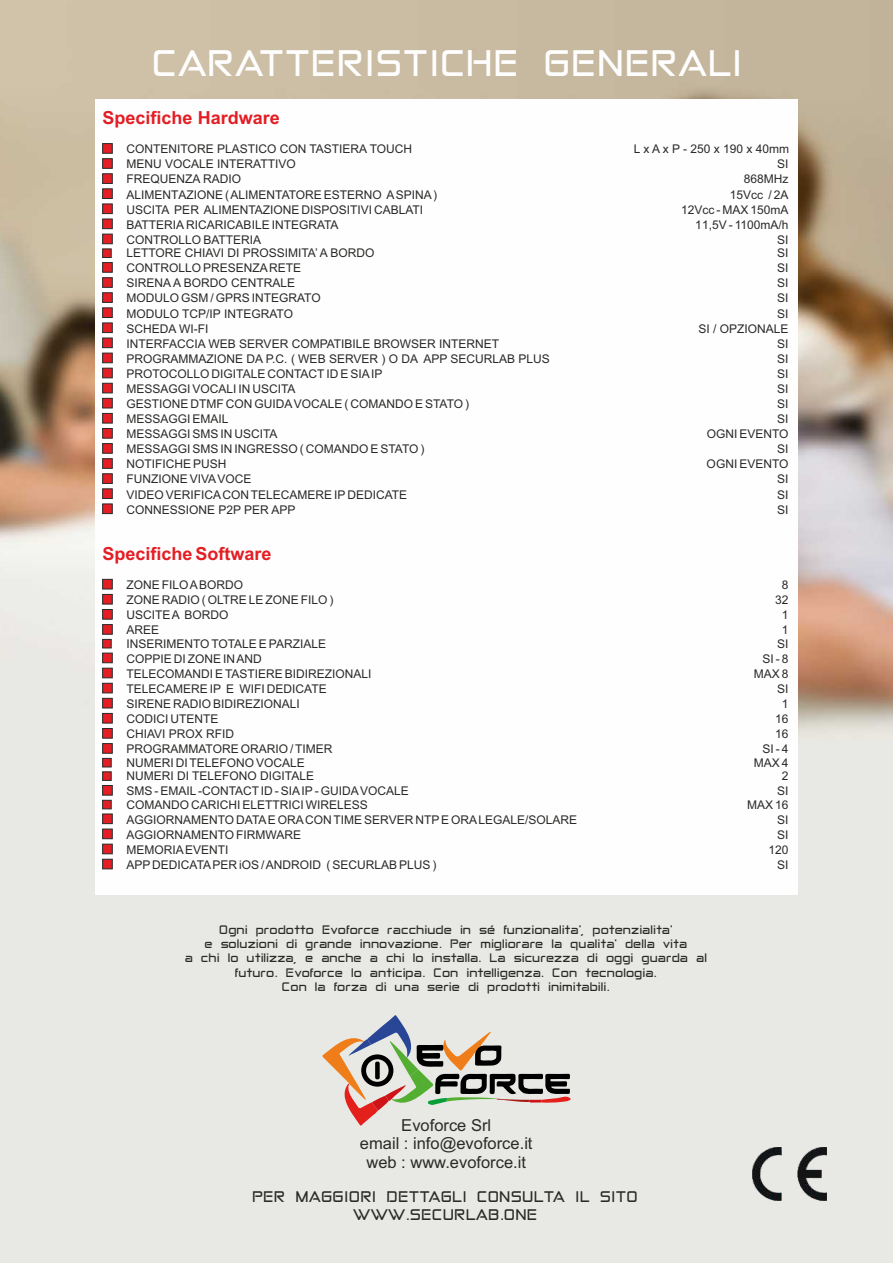
<style>
.page{position:relative;width:893px;height:1263px;background:#fff}
.page>*{position:absolute;margin:0;border:0;box-sizing:border-box;transform-origin:0 0}
.t1{font:36px "Anita Semi square";color:#fefefe}
.t2{font:700 18px "Arial";color:#e31e24}
.t3{font:16.5px/18.5px "Arial";color:#2b2a29;text-align:center}
.t4{font:15px/17.9px "Anita Semi square";color:#2b2a29;text-align:center}
.t5{font:12px "Arial";color:#2b2a29}
.t6{font:12px/14.2px "Anita Semi square";color:#2b2a29;text-align:center}
</style>
<div class="page">
<img style="left:0;top:0;width:893px;height:1263px">
<svg style="left:322px;top:1015px;width:249px;height:111px;background:#c6c0b6"></svg>
<div style="left:375px;top:1061px;width:5px;height:18px;background:#000;border-radius:2px"></div>
<div style="left:95px;top:99px;width:703px;height:795px;background:#fefefe"></div>
<svg style="left:102px;top:143px;width:11px;height:371px"></svg>
<svg style="left:102px;top:579px;width:11px;height:290px"></svg>
<img style="left:753px;top:1147px;width:74px;height:53px">
<h1 class="t1" style="left:154px;top:50px;width:592px">CARATTERISTICHE GENERALI</h1>
<h2 class="t2" style="left:103px;top:111px;width:179px">Specifiche Hardware</h2>
<p class="t5" style="left:127px;top:145px;width:287px">CONTENITORE PLASTICO CON TASTIERA TOUCH</p>
<p class="t5" style="left:634px;top:145px;width:157px">L x A x P - 250 x 190 x 40mm</p>
<p class="t5" style="left:127px;top:160px;width:171px">MENU VOCALE INTERATTIVO</p>
<p class="t5" style="left:777px;top:160px;width:13px">SI</p>
<p class="t5" style="left:127px;top:175px;width:116px">FREQUENZA RADIO</p>
<p class="t5" style="left:744px;top:175px;width:46px">868MHz</p>
<p class="t5" style="left:127px;top:190px;width:312px">ALIMENTAZIONE ( ALIMENTATORE ESTERNO ASPINA)</p>
<p class="t5" style="left:730px;top:190px;width:60px">15Vcc / 2A</p>
<p class="t5" style="left:127px;top:205px;width:298px">USCITA PER ALIMENTAZIONE DISPOSITIVI CABLATI</p>
<p class="t5" style="left:681px;top:205px;width:109px">12Vcc - MAX 150mA</p>
<p class="t5" style="left:127px;top:220px;width:214px">BATTERIA RICARICABILE INTEGRATA</p>
<p class="t5" style="left:695px;top:220px;width:95px">11,5V - 1100mA/h</p>
<p class="t5" style="left:127px;top:235px;width:136px">CONTROLLO BATTERIA</p>
<p class="t5" style="left:777px;top:235px;width:13px">SI</p>
<p class="t5" style="left:127px;top:249px;width:250px">LETTORE CHIAVI DI PROSSIMITA’ A BORDO</p>
<p class="t5" style="left:777px;top:249px;width:13px">SI</p>
<p class="t5" style="left:127px;top:263px;width:176px">CONTROLLO PRESENZARETE</p>
<p class="t5" style="left:777px;top:263px;width:13px">SI</p>
<p class="t5" style="left:127px;top:279px;width:170px">SIRENA A BORDO CENTRALE</p>
<p class="t5" style="left:777px;top:279px;width:13px">SI</p>
<p class="t5" style="left:127px;top:294px;width:196px">MODULO GSM / GPRS INTEGRATO</p>
<p class="t5" style="left:777px;top:294px;width:13px">SI</p>
<p class="t5" style="left:127px;top:309px;width:168px">MODULO TCP/IP INTEGRATO</p>
<p class="t5" style="left:777px;top:309px;width:13px">SI</p>
<p class="t5" style="left:127px;top:324px;width:84px">SCHEDA WI-FI</p>
<p class="t5" style="left:698px;top:324px;width:92px">SI / OPZIONALE</p>
<p class="t5" style="left:126px;top:339px;width:374px">INTERFACCIA WEB SERVER COMPATIBILE BROWSER INTERNET</p>
<p class="t5" style="left:777px;top:339px;width:13px">SI</p>
<p class="t5" style="left:126px;top:354px;width:425px">PROGRAMMAZIONE DA P.C. ( WEB SERVER ) O DA APP SECURLAB PLUS</p>
<p class="t5" style="left:777px;top:354px;width:13px">SI</p>
<p class="t5" style="left:126px;top:369px;width:257px">PROTOCOLLO DIGITALE CONTACTID E SIAIP</p>
<p class="t5" style="left:777px;top:369px;width:13px">SI</p>
<p class="t5" style="left:126px;top:384px;width:171px">MESSAGGI VOCALI IN USCITA</p>
<p class="t5" style="left:777px;top:384px;width:13px">SI</p>
<p class="t5" style="left:126px;top:399px;width:344px">GESTIONE DTMF CON GUIDAVOCALE ( COMANDO E STATO )</p>
<p class="t5" style="left:777px;top:399px;width:13px">SI</p>
<p class="t5" style="left:126px;top:414px;width:104px">MESSAGGI EMAIL</p>
<p class="t5" style="left:777px;top:414px;width:13px">SI</p>
<p class="t5" style="left:126px;top:429px;width:153px">MESSAGGI SMS IN USCITA</p>
<p class="t5" style="left:707px;top:429px;width:83px">OGNI EVENTO</p>
<p class="t5" style="left:126px;top:444px;width:300px">MESSAGGI SMS IN INGRESSO ( COMANDO E STATO )</p>
<p class="t5" style="left:777px;top:444px;width:13px">SI</p>
<p class="t5" style="left:126px;top:460px;width:101px">NOTIFICHE PUSH</p>
<p class="t5" style="left:707px;top:460px;width:83px">OGNI EVENTO</p>
<p class="t5" style="left:126px;top:475px;width:127px">FUNZIONE VIVAVOCE</p>
<p class="t5" style="left:777px;top:475px;width:13px">SI</p>
<p class="t5" style="left:126px;top:490px;width:282px">VIDEO VERIFICACON TELECAMERE IP DEDICATE</p>
<p class="t5" style="left:777px;top:490px;width:13px">SI</p>
<p class="t5" style="left:126px;top:505px;width:171px">CONNESSIONE P2P PER APP</p>
<p class="t5" style="left:777px;top:505px;width:13px">SI</p>
<h2 class="t2" style="left:103px;top:546px;width:171px">Specifiche Software</h2>
<p class="t5" style="left:126px;top:580px;width:118px">ZONE FILO ABORDO</p>
<p class="t5" style="left:782px;top:580px;width:8px">8</p>
<p class="t5" style="left:126px;top:595px;width:209px">ZONE RADIO ( OLTRE LE ZONE FILO )</p>
<p class="t5" style="left:775px;top:595px;width:15px">32</p>
<p class="t5" style="left:126px;top:610px;width:104px">USCITE A BORDO</p>
<p class="t5" style="left:782px;top:610px;width:8px">1</p>
<p class="t5" style="left:126px;top:625px;width:34px">AREE</p>
<p class="t5" style="left:782px;top:625px;width:8px">1</p>
<p class="t5" style="left:126px;top:639px;width:201px">INSERIMENTO TOTALE E PARZIALE</p>
<p class="t5" style="left:777px;top:639px;width:13px">SI</p>
<p class="t5" style="left:126px;top:654px;width:137px">COPPIE DI ZONE IN AND</p>
<p class="t5" style="left:762px;top:654px;width:28px">SI - 8</p>
<p class="t5" style="left:126px;top:669px;width:247px">TELECOMANDI E TASTIERE BIDIREZIONALI</p>
<p class="t5" style="left:754px;top:669px;width:36px">MAX 8</p>
<p class="t5" style="left:126px;top:684px;width:202px">TELECAMERE IP E WIFI DEDICATE</p>
<p class="t5" style="left:777px;top:684px;width:13px">SI</p>
<p class="t5" style="left:126px;top:699px;width:175px">SIRENE RADIO BIDIREZIONALI</p>
<p class="t5" style="left:782px;top:699px;width:8px">1</p>
<p class="t5" style="left:126px;top:714px;width:93px">CODICI UTENTE</p>
<p class="t5" style="left:775px;top:714px;width:15px">16</p>
<p class="t5" style="left:126px;top:729px;width:109px">CHIAVI PROX RFID</p>
<p class="t5" style="left:775px;top:729px;width:15px">16</p>
<p class="t5" style="left:126px;top:744px;width:208px">PROGRAMMATORE ORARIO / TIMER</p>
<p class="t5" style="left:762px;top:744px;width:28px">SI - 4</p>
<p class="t5" style="left:126px;top:758px;width:180px">NUMERI DI TELEFONO VOCALE</p>
<p class="t5" style="left:754px;top:758px;width:36px">MAX 4</p>
<p class="t5" style="left:126px;top:772px;width:189px">NUMERI DI TELEFONO DIGITALE</p>
<p class="t5" style="left:782px;top:772px;width:8px">2</p>
<p class="t5" style="left:126px;top:786px;width:284px">SMS - EMAIL-CONTACTID - SIAIP- GUIDAVOCALE</p>
<p class="t5" style="left:777px;top:786px;width:13px">SI</p>
<p class="t5" style="left:126px;top:800px;width:243px">COMANDO CARICHI ELETTRICI WIRELESS</p>
<p class="t5" style="left:747px;top:800px;width:43px">MAX 16</p>
<p class="t5" style="left:126px;top:815px;width:452px">AGGIORNAMENTO DATAE ORACON TIME SERVER NTPE ORALEGALE/SOLARE</p>
<p class="t5" style="left:777px;top:815px;width:13px">SI</p>
<p class="t5" style="left:126px;top:830px;width:176px">AGGIORNAMENTO FIRMWARE</p>
<p class="t5" style="left:777px;top:830px;width:13px">SI</p>
<p class="t5" style="left:126px;top:845px;width:104px">MEMORIAEVENTI</p>
<p class="t5" style="left:768px;top:845px;width:22px">120</p>
<p class="t5" style="left:126px;top:860px;width:312px">APP DEDICATAPER iOS / ANDROID ( SECURLAB PLUS )</p>
<p class="t5" style="left:777px;top:860px;width:13px">SI</p>
<p class="t6" style="left:185px;top:924px;width:524px">Ogni prodotto Evoforce racchiude in sé funzionalita', potenzialita'<br>e soluzioni di grande innovazione. Per migliorare la qualita' della vita<br>a chi lo utilizza, e anche a chi lo installa. La sicurezza di oggi guarda al futuro. Evoforce lo anticipa. Con intelligenza. Con tecnologia.<br>Con la forza di una serie di prodotti inimitabili.</p>
<h3 class="t3" style="left:360px;top:1117px;width:174px">Evoforce Srl<br>email : info@evoforce.it web : www.evoforce.it</h3>
<p class="t4" style="left:253px;top:1189px;width:387px">PER MAGGIORI DETTAGLI CONSULTA IL SITO<br>WWW.SECURLAB.ONE</p>
</div>
